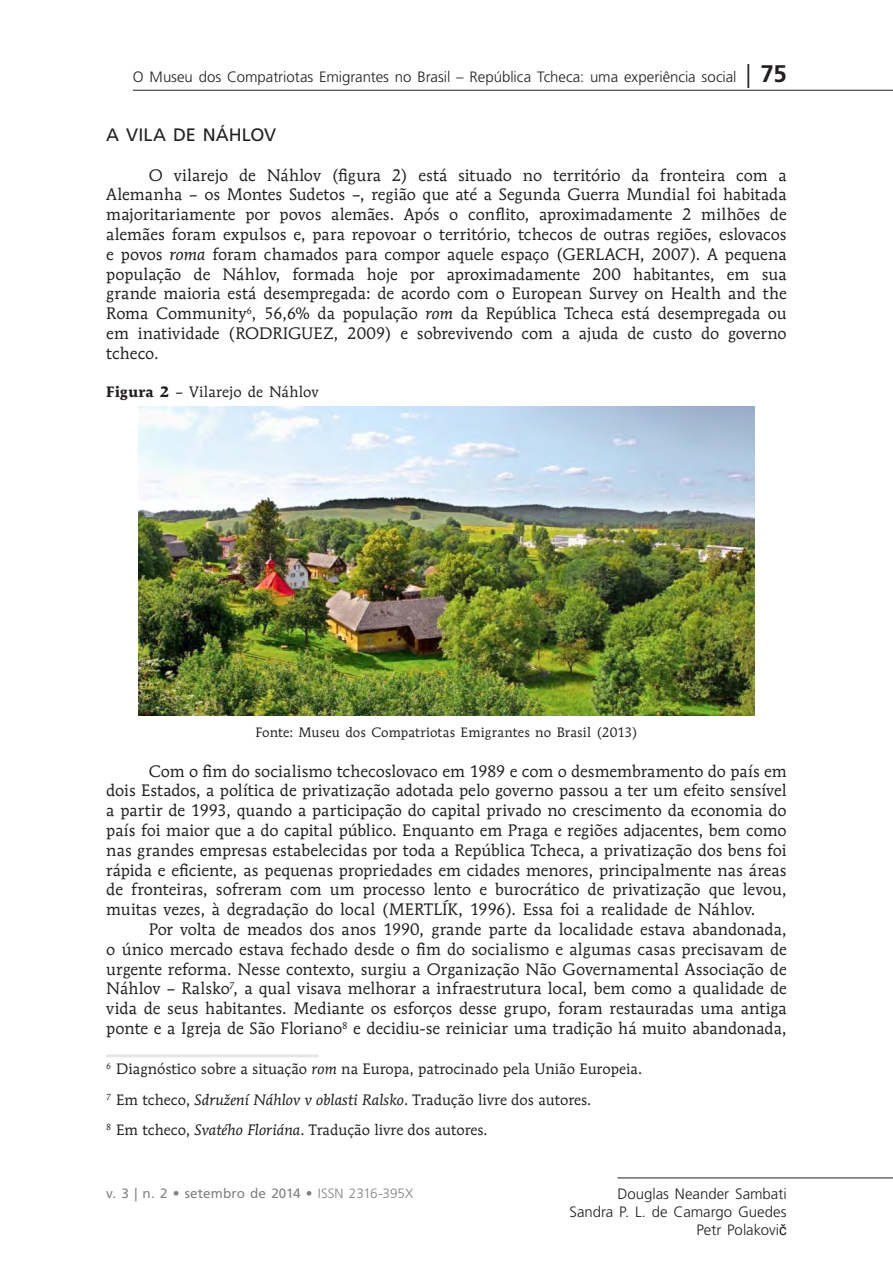
<style>
.page{position:relative;width:893px;height:1263px;background:#fff}
.page>*{position:absolute;margin:0;border:0;box-sizing:border-box;transform-origin:0 0}
._08_sub{font:18px "Frutiger LT Std";color:#231f20}
._01_corpo_do_texto{font:16.5px/19.8px "Mendoza Roman Std";color:#231f20;text-align:justify}
._02_nota_de_rodapé{font:15px "Mendoza Roman Std";color:#231f20}
.t1{font:300 15px/18px "Frutiger LT Std";color:#231f20;text-align:right}
._05_legenda_em_cima{font:15px "Mendoza Roman Std";letter-spacing:.005em;color:#231f20}
._06_fonte_em_baixo{font:13.5px "Mendoza Roman Std";letter-spacing:.01em;color:#231f20}
.t2{font:13.5px "Frutiger LT Std";letter-spacing:.01em;color:#808285}
.s1{font-size:24px}
.s2{font-weight:700;font-size:24px}
.s3{font-style:italic}
.s4{font-weight:700}
.s5{font-weight:300}
.s6{font-family:"Arial";font-weight:400}
</style>
<div class="page">
<hr style="left:133px;top:90px;width:760px;height:1px;background:#231f20">
<hr style="left:617px;top:1178px;width:276px;height:1px;background:#231f20">
<hr style="left:106px;top:1054px;width:213px;height:3px;background:#e6e7e9">
<img style="left:138px;top:407px;width:617px;height:308px">
<p class="t1" style="left:133px;top:68px;width:655px">O Museu dos Compatriotas Emigrantes no Brasil – República Tcheca: uma experiência social <span class="s1">|</span> <span class="s2">75</span></p>
<p class="_08_sub" style="left:106px;top:124px;width:171px">A VILA DE NÁHLOV</p>
<p class="_01_corpo_do_texto" style="left:106px;top:165px;width:682px;text-indent:43px">O vilarejo de Náhlov (figura 2) está situado no território da fronteira com a Alemanha – os Montes Sudetos –, região que até a Segunda Guerra Mundial foi habitada majoritariamente por povos alemães. Após o conflito, aproximadamente 2 milhões de alemães foram expulsos e, para repovoar o território, tchecos de outras regiões, eslovacos e povos <span class="s3">roma</span> foram chamados para compor aquele espaço (GERLACH, 2007). A pequena população de Náhlov, formada hoje por aproximadamente 200 habitantes, em sua grande maioria está desempregada: de acordo com o European Survey on Health and the Roma Community<sup>6</sup>, 56,6% da população <span class="s3">rom</span> da República Tcheca está desempregada ou em inatividade (RODRIGUEZ, 2009) e sobrevivendo com a ajuda de custo do governo tcheco.</p>
<p class="_05_legenda_em_cima" style="left:106px;top:382px;width:214px"><span class="s4">Figura 2</span> – Vilarejo de Náhlov</p>
<p class="_06_fonte_em_baixo" style="left:255px;top:724px;width:384px">Fonte: Museu dos Compatriotas Emigrantes no Brasil (2013)</p>
<p class="_01_corpo_do_texto" style="left:106px;top:761px;width:682px;text-indent:43px">Com o fim do socialismo tchecoslovaco em 1989 e com o desmembramento do país em dois Estados, a política de privatização adotada pelo governo passou a ter um efeito sensível a partir de 1993, quando a participação do capital privado no crescimento da economia do país foi maior que a do capital público. Enquanto em Praga e regiões adjacentes, bem como nas grandes empresas estabelecidas por toda a República Tcheca, a privatização dos bens foi rápida e eficiente, as pequenas propriedades em cidades menores, principalmente nas áreas de fronteiras, sofreram com um processo lento e burocrático de privatização que levou, muitas vezes, à degradação do local (MERTLÍK, 1996). Essa foi a realidade de Náhlov.</p>
<p class="_01_corpo_do_texto" style="left:106px;top:919px;width:682px;text-indent:43px">Por volta de meados dos anos 1990, grande parte da localidade estava abandonada, o único mercado estava fechado desde o fim do socialismo e algumas casas precisavam de urgente reforma. Nesse contexto, surgiu a Organização Não Governamental Associação de Náhlov – Ralsko<sup>7</sup>, a qual visava melhorar a infraestrutura local, bem como a qualidade de vida de seus habitantes. Mediante os esforços desse grupo, foram restauradas uma antiga ponte e a Igreja de São Floriano<sup>8</sup> e decidiu-se reiniciar uma tradição há muito abandonada,</p>
<p class="_02_nota_de_rodapé" style="left:106px;top:1059px;width:537px"><sup>6</sup> Diagnóstico sobre a situação <span class="s3">rom</span> na Europa, patrocinado pela União Europeia.</p>
<p class="_02_nota_de_rodapé" style="left:106px;top:1090px;width:487px"><sup>7</sup> Em tcheco, <span class="s3">Sdružení Náhlov v oblasti Ralsko</span>. Tradução livre dos autores.</p>
<p class="_02_nota_de_rodapé" style="left:106px;top:1121px;width:383px"><sup>8</sup> Em tcheco, <span class="s3">Svatého Floriána</span>. Tradução livre dos autores.</p>
<p class="t2" style="left:106px;top:1185px;width:308px">v. 3 | n. 2 • setembro de 2014 • <span class="s5">ISSN 2316-395X</span></p>
<p class="t1" style="left:569px;top:1185px;width:219px">Douglas Neander Sambati<br>Sandra P. L. de Camargo Guedes<br>Petr Polakovi<span class="s6">č</span></p>
</div>
